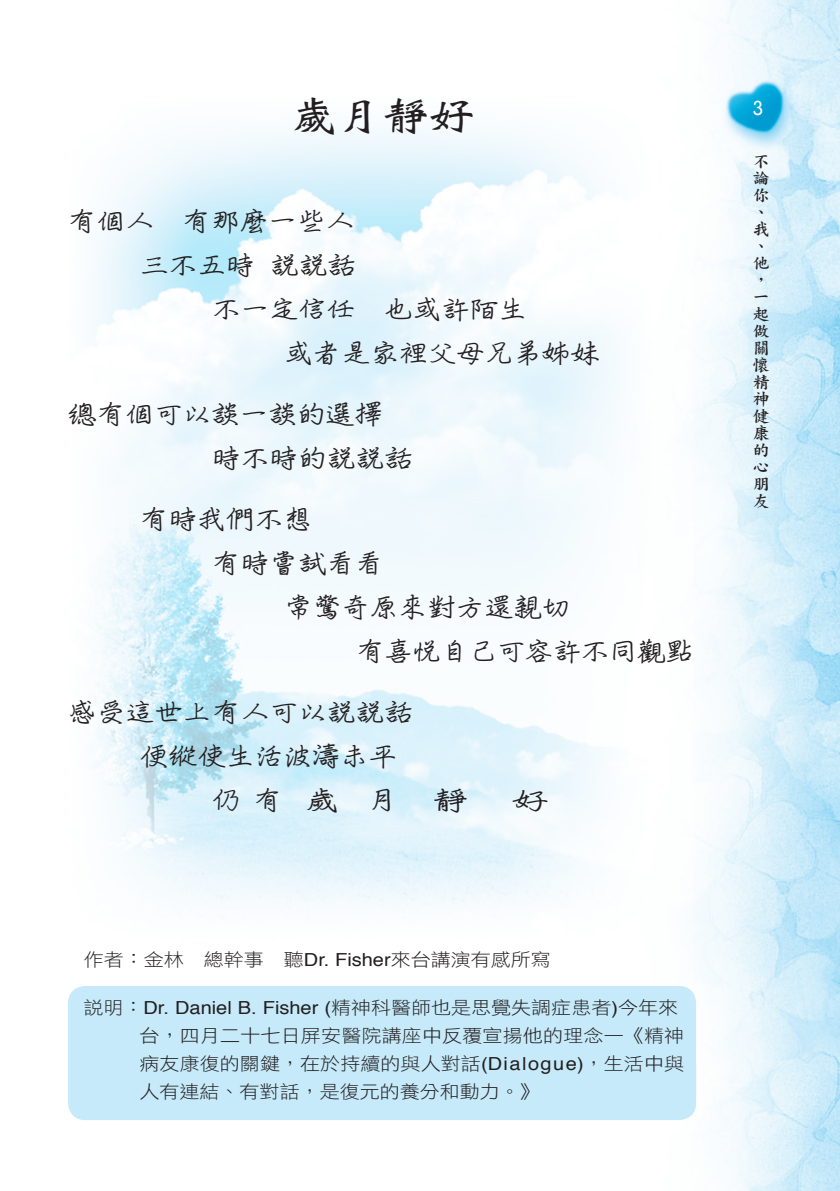
<style>
.page{position:relative;width:840px;height:1191px;background:#fff}
.page>*{position:absolute;margin:0;border:0;box-sizing:border-box;transform-origin:0 0}
.標題{font:700 41.4px "AR Wei Bei B5";color:#231f20;scale:1.11 1}
.內文0{font:700 26px "AR Pen Xing Kai B5";color:#231f20;scale:1.1 1}
.內文0-2{font:700 26px "AR Pen Xing Kai B5";letter-spacing:-.02em;color:#231f20;scale:1.1 1}
.內文0-3{font:700 26px "AR Pen Xing Kai B5";color:#231f20;scale:1.3 1}
.內文0-4{font:700 26px "AR Pen Xing Kai B5";color:#231f20;scale:1.4 1}
.t1{font:20px "Vag";color:#fff}
.內文0-5{font:18px/28px "DF Hei Std W3";color:#231f20;scale:1.11 1}
.t2{font:17px/17px "DF Kai Shu Std W7";color:#231f20}
.s1{font-family:"Helvetica"}
</style>
<div class="page">
<img style="left:682px;top:0;width:157px;height:1191px">
<img style="left:75px;top:52px;width:617px;height:937px">
<div style="left:68px;top:986px;width:627px;height:134px;background:#c6eafa;border-radius:17px"></div>
<p class="標題" style="left:291px;top:96px;width:167px">歲月靜好</p>
<p class="內文0" style="left:68px;top:208px;width:262px">有個人 有那麼一些人</p>
<p class="內文0" style="left:140px;top:252px;width:197px">三不五時 說說話</p>
<p class="內文0" style="left:212px;top:296px;width:287px">不一定信任 也或許陌生</p>
<p class="內文0" style="left:284px;top:340px;width:287px">或者是家裡父母兄弟姊妹</p>
<p class="內文0" style="left:68px;top:401px;width:288px">總有個可以談一談的選擇</p>
<p class="內文0" style="left:212px;top:445px;width:184px">時不時的說說話</p>
<p class="內文0" style="left:140px;top:506px;width:158px">有時我們不想</p>
<p class="內文0" style="left:212px;top:550px;width:158px">有時嘗試看看</p>
<p class="內文0" style="left:284px;top:594px;width:261px">常驚奇原來對方還親切</p>
<p class="內文0-2" style="left:356px;top:638px;width:308px">有喜悅自己可容許不同觀點</p>
<p class="內文0" style="left:68px;top:699px;width:314px">感受這世上 有人可以說說話</p>
<p class="內文0" style="left:140px;top:743px;width:236px">便縱使生活波濤未平</p>
<p class="內文0" style="left:212px;top:787px;width:172px">仍有 歲 月</p>
<p class="內文0-3" style="left:434px;top:787px;width:27px">靜</p>
<p class="內文0-4" style="left:511px;top:787px;width:27px">好</p>
<p class="內文0-5" style="left:84px;top:945px;width:422px">作者：金林　總幹事　聽<span class="s1">Dr. Fisher</span>來台講演有感所寫</p>
<p class="內文0-5" style="left:139px;top:993px;width:492px;text-indent:-56px">說明： <span class="s1">Dr. Daniel B. Fisher (</span>精神科醫師也是思覺失調症患者<span class="s1">)</span>今年來台，四月二十七日屏安醫院講座中反覆宣揚他的理念—《精神病友康復的關鍵，在於持續的與人對話<span class="s1">(Dialogue)</span>，生活中與人有連結、有對話，是復元的養分和動力。》</p>
<p class="t1" style="left:752px;top:95px;width:12px">3</p>
<p class="t2" style="left:752px;top:152px;width:18px">不論你、我、他，一起做關懷精神健康的心朋友</p>
</div>
